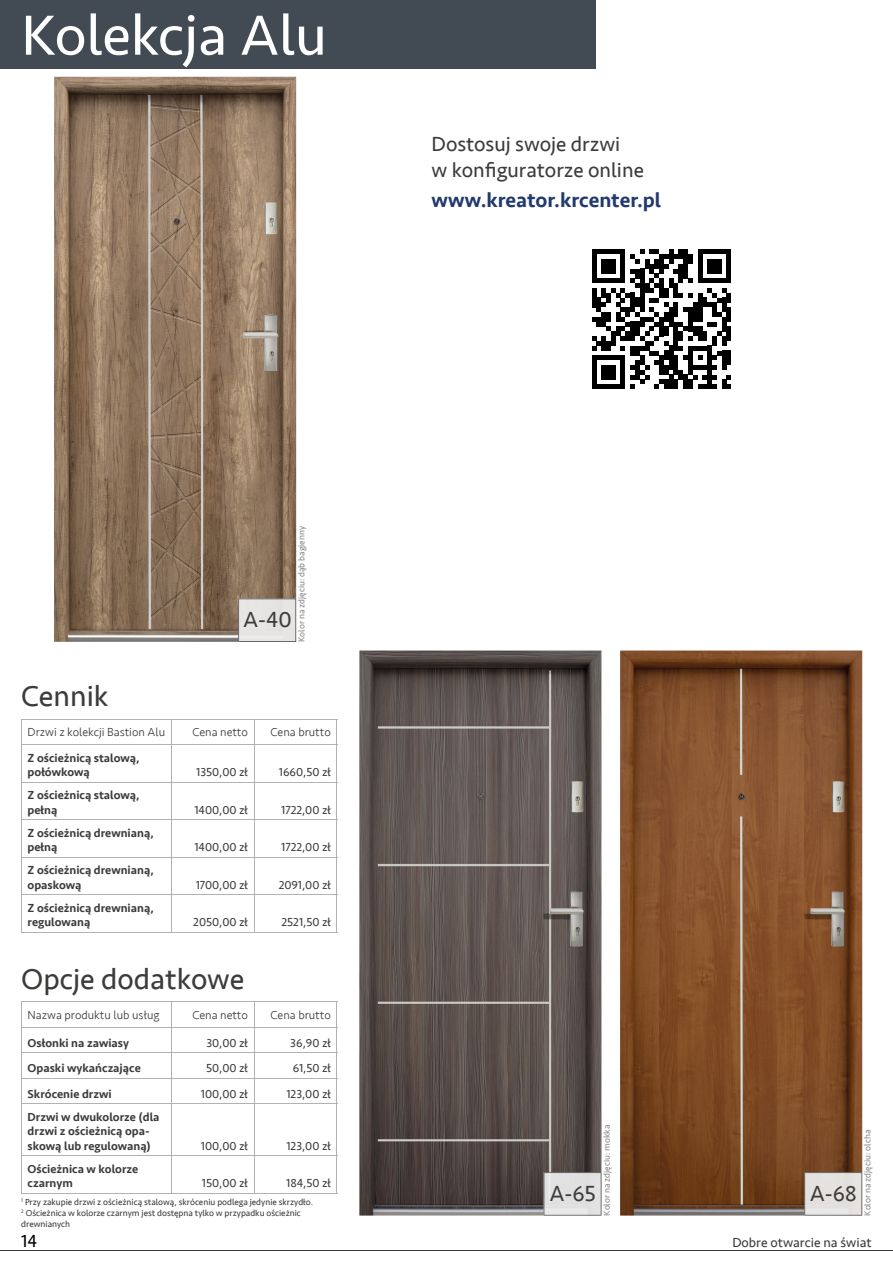
<style>
.page{position:relative;width:893px;height:1263px;background:#fff}
.page>*{position:absolute;margin:0;border:0;box-sizing:border-box;transform-origin:0 0}
.t1{font:58.5px "Seravek";color:#fff}
.t2{font:30px "Seravek";color:#3c3c3b}
.t3{font:22.5px "Seravek";color:#3c3c3b}
.t4{font:21px/25.2px "Seravek";color:#3c3c3b}
.t5{font:500 21px "Seravek";color:#233a6e}
.t6{font:18px "Seravek";color:#000}
.t7{font:13.5px "Seravek";color:#3c3c3b}
.t8{font:500 12px/14.4px "Seravek";color:#3c3c3b}
.t9{font:12px "Seravek";color:#3c3c3b}
.t10{font:300 12px "Seravek";color:#3c3c3b}
.t11{font:9px/10.9px "Seravek";color:#3c3c3b}
.t12{font:9px "Seravek";color:#878787}
</style>
<div class="page">
<hr style="left:0;top:1250px;width:893px;height:1px;background:#3c3c3b">
<hr style="left:21px;top:1001px;width:150px;height:1px;background:#b3b2b2">
<hr style="left:171px;top:1001px;width:83px;height:1px;background:#b3b2b2">
<hr style="left:254px;top:1001px;width:83px;height:1px;background:#b3b2b2">
<hr style="left:21px;top:1027px;width:150px;height:1px;background:#b3b2b2">
<hr style="left:171px;top:1027px;width:83px;height:1px;background:#b3b2b2">
<hr style="left:254px;top:1027px;width:83px;height:1px;background:#b3b2b2">
<hr style="left:21px;top:1052px;width:150px;height:1px;background:#b3b2b2">
<hr style="left:171px;top:1052px;width:83px;height:1px;background:#b3b2b2">
<hr style="left:254px;top:1052px;width:83px;height:1px;background:#b3b2b2">
<hr style="left:21px;top:1078px;width:150px;height:1px;background:#b3b2b2">
<svg style="left:21px;top:1002px;width:1px;height:101px"></svg>
<hr style="left:171px;top:1078px;width:83px;height:1px;background:#b3b2b2">
<svg style="left:171px;top:1002px;width:1px;height:101px"></svg>
<hr style="left:254px;top:1078px;width:83px;height:1px;background:#b3b2b2">
<svg style="left:254px;top:1002px;width:1px;height:101px"></svg>
<svg style="left:336px;top:1002px;width:1px;height:101px"></svg>
<hr style="left:21px;top:1103px;width:150px;height:1px;background:#b3b2b2">
<hr style="left:21px;top:1104px;width:1px;height:51px;background:#b3b2b2">
<hr style="left:171px;top:1103px;width:83px;height:1px;background:#b3b2b2">
<hr style="left:171px;top:1104px;width:1px;height:51px;background:#b3b2b2">
<hr style="left:254px;top:1103px;width:83px;height:1px;background:#b3b2b2">
<hr style="left:254px;top:1104px;width:1px;height:51px;background:#b3b2b2">
<hr style="left:336px;top:1104px;width:1px;height:51px;background:#b3b2b2">
<hr style="left:21px;top:1155px;width:150px;height:1px;background:#b3b2b2">
<hr style="left:21px;top:1156px;width:1px;height:37px;background:#b3b2b2">
<hr style="left:171px;top:1155px;width:83px;height:1px;background:#b3b2b2">
<hr style="left:171px;top:1156px;width:1px;height:37px;background:#b3b2b2">
<hr style="left:254px;top:1155px;width:83px;height:1px;background:#b3b2b2">
<hr style="left:254px;top:1156px;width:1px;height:37px;background:#b3b2b2">
<hr style="left:336px;top:1156px;width:1px;height:37px;background:#b3b2b2">
<hr style="left:21px;top:1193px;width:150px;height:1px;background:#b3b2b2">
<hr style="left:171px;top:1193px;width:83px;height:1px;background:#b3b2b2">
<hr style="left:254px;top:1193px;width:83px;height:1px;background:#b3b2b2">
<img style="left:620px;top:650px;width:242px;height:565px">
<img style="left:359px;top:650px;width:242px;height:565px">
<img style="left:54px;top:77px;width:242px;height:565px">
<svg style="left:592px;top:249px;width:139px;height:140px"></svg>
<img style="left:238px;top:598px;width:58px;height:44px">
<img style="left:544px;top:1172px;width:57px;height:43px">
<img style="left:804px;top:1172px;width:58px;height:43px">
<div style="left:0;top:0;width:595px;height:68px;background:#424b54"></div>
<hr style="left:21px;top:719px;width:150px;height:1px;background:#b3b2b2">
<svg style="left:21px;top:720px;width:1px;height:24px"></svg>
<hr style="left:171px;top:719px;width:83px;height:1px;background:#b3b2b2">
<svg style="left:171px;top:720px;width:1px;height:24px"></svg>
<hr style="left:254px;top:719px;width:83px;height:1px;background:#b3b2b2">
<svg style="left:254px;top:720px;width:1px;height:24px"></svg>
<svg style="left:336px;top:720px;width:1px;height:24px"></svg>
<hr style="left:21px;top:744px;width:150px;height:1px;background:#b3b2b2">
<hr style="left:21px;top:745px;width:1px;height:37px;background:#b3b2b2">
<hr style="left:171px;top:744px;width:83px;height:1px;background:#b3b2b2">
<hr style="left:171px;top:745px;width:1px;height:37px;background:#b3b2b2">
<hr style="left:254px;top:744px;width:83px;height:1px;background:#b3b2b2">
<hr style="left:254px;top:745px;width:1px;height:37px;background:#b3b2b2">
<hr style="left:336px;top:745px;width:1px;height:37px;background:#b3b2b2">
<hr style="left:21px;top:782px;width:150px;height:1px;background:#b3b2b2">
<hr style="left:21px;top:782px;width:1px;height:37px;background:#b3b2b2">
<hr style="left:171px;top:782px;width:83px;height:1px;background:#b3b2b2">
<hr style="left:171px;top:782px;width:1px;height:37px;background:#b3b2b2">
<hr style="left:254px;top:782px;width:83px;height:1px;background:#b3b2b2">
<hr style="left:254px;top:782px;width:1px;height:37px;background:#b3b2b2">
<hr style="left:336px;top:782px;width:1px;height:37px;background:#b3b2b2">
<hr style="left:21px;top:819px;width:150px;height:1px;background:#b3b2b2">
<hr style="left:21px;top:820px;width:1px;height:37px;background:#b3b2b2">
<hr style="left:171px;top:819px;width:83px;height:1px;background:#b3b2b2">
<hr style="left:171px;top:820px;width:1px;height:37px;background:#b3b2b2">
<hr style="left:254px;top:819px;width:83px;height:1px;background:#b3b2b2">
<hr style="left:254px;top:820px;width:1px;height:37px;background:#b3b2b2">
<hr style="left:336px;top:820px;width:1px;height:37px;background:#b3b2b2">
<hr style="left:21px;top:857px;width:150px;height:1px;background:#b3b2b2">
<hr style="left:21px;top:857px;width:1px;height:37px;background:#b3b2b2">
<hr style="left:171px;top:857px;width:83px;height:1px;background:#b3b2b2">
<hr style="left:171px;top:857px;width:1px;height:37px;background:#b3b2b2">
<hr style="left:254px;top:857px;width:83px;height:1px;background:#b3b2b2">
<hr style="left:254px;top:857px;width:1px;height:37px;background:#b3b2b2">
<hr style="left:336px;top:857px;width:1px;height:37px;background:#b3b2b2">
<hr style="left:21px;top:894px;width:150px;height:1px;background:#b3b2b2">
<hr style="left:21px;top:895px;width:1px;height:37px;background:#b3b2b2">
<hr style="left:171px;top:894px;width:83px;height:1px;background:#b3b2b2">
<hr style="left:171px;top:895px;width:1px;height:37px;background:#b3b2b2">
<hr style="left:254px;top:894px;width:83px;height:1px;background:#b3b2b2">
<hr style="left:254px;top:895px;width:1px;height:37px;background:#b3b2b2">
<hr style="left:336px;top:895px;width:1px;height:37px;background:#b3b2b2">
<hr style="left:21px;top:932px;width:150px;height:1px;background:#b3b2b2">
<hr style="left:171px;top:932px;width:83px;height:1px;background:#b3b2b2">
<hr style="left:254px;top:932px;width:83px;height:1px;background:#b3b2b2">
<h1 class="t1" style="left:21px;top:-10px;width:307px">Kolekcja Alu</h1>
<h3 class="t4" style="left:432px;top:132px;width:214px">Dostosuj swoje drzwi<br>w konfiguratorze online</h3>
<h3 class="t5" style="left:432px;top:187px;width:231px">www.kreator.krcenter.pl</h3>
<p class="t12" style="left:295px;top:642px;width:117px;rotate:-90deg">Kolor na zdjęciu: dąb bagienny</p>
<h3 class="t3" style="left:243px;top:602px;width:50px">A-40</h3>
<h2 class="t2" style="left:21px;top:673px;width:89px">Cennik</h2>
<p class="t10" style="left:28px;top:725px;width:139px">Drzwi z kolekcji Bastion Alu</p>
<p class="t10" style="left:192px;top:725px;width:57px">Cena netto</p>
<p class="t10" style="left:271px;top:725px;width:62px">Cena brutto</p>
<p class="t8" style="left:28px;top:750px;width:114px">Z ościeżnicą stalową, połówkową</p>
<p class="t9" style="left:196px;top:763px;width:53px">1350,00 zł</p>
<p class="t9" style="left:279px;top:763px;width:54px">1660,50 zł</p>
<p class="t8" style="left:28px;top:788px;width:114px">Z ościeżnicą stalową, pełną</p>
<p class="t8" style="left:28px;top:825px;width:128px">Z ościeżnicą drewnianą, pełną</p>
<p class="t8" style="left:28px;top:863px;width:128px">Z ościeżnicą drewnianą, opaskową</p>
<p class="t9" style="left:194px;top:800px;width:55px">1400,00 zł</p>
<p class="t9" style="left:281px;top:800px;width:51px">1722,00 zł</p>
<p class="t9" style="left:194px;top:838px;width:55px">1400,00 zł</p>
<p class="t9" style="left:281px;top:838px;width:51px">1722,00 zł</p>
<p class="t9" style="left:196px;top:875px;width:54px">1700,00 zł</p>
<p class="t9" style="left:279px;top:875px;width:54px">2091,00 zł</p>
<p class="t8" style="left:28px;top:900px;width:128px">Z ościeżnicą drewnianą, regulowaną</p>
<p class="t9" style="left:193px;top:913px;width:56px">2050,00 zł</p>
<p class="t9" style="left:281px;top:913px;width:51px">2521,50 zł</p>
<h2 class="t2" style="left:21px;top:956px;width:225px">Opcje dodatkowe</h2>
<p class="t10" style="left:28px;top:1008px;width:133px">Nazwa produktu lub usług</p>
<p class="t10" style="left:192px;top:1008px;width:57px">Cena netto</p>
<p class="t10" style="left:271px;top:1008px;width:62px">Cena brutto</p>
<p class="t8" style="left:28px;top:1035px;width:103px">Osłonki na zawiasy</p>
<p class="t9" style="left:206px;top:1033px;width:43px">30,00 zł</p>
<p class="t9" style="left:290px;top:1033px;width:42px">36,90 zł</p>
<p class="t8" style="left:28px;top:1061px;width:115px">Opaski wykańczające</p>
<p class="t9" style="left:206px;top:1059px;width:43px">50,00 zł</p>
<p class="t9" style="left:293px;top:1059px;width:40px">61,50 zł</p>
<p class="t8" style="left:28px;top:1086px;width:86px">Skrócenie drzwi</p>
<p class="t9" style="left:201px;top:1084px;width:49px">100,00 zł</p>
<p class="t9" style="left:286px;top:1084px;width:46px">123,00 zł</p>
<p class="t8" style="left:28px;top:1110px;width:133px">Drzwi w dwukolorze (dla drzwi z ościeżnicą opa&shy;skową lub regulowaną)</p>
<p class="t9" style="left:201px;top:1136px;width:49px">100,00 zł</p>
<p class="t9" style="left:286px;top:1136px;width:46px">123,00 zł</p>
<p class="t8" style="left:28px;top:1161px;width:112px">Ościeżnica w kolorze czarnym</p>
<p class="t9" style="left:202px;top:1174px;width:48px">150,00 zł</p>
<p class="t9" style="left:286px;top:1174px;width:46px">184,50 zł</p>
<p class="t11" style="left:21px;top:1196px;width:293px"><sup>1</sup> Przy zakupie drzwi z ościeżnicą stalową, skróceniu podlega jedynie skrzydło.<br><sup>2</sup> Ościeżnica w kolorze czarnym jest dostępna tylko w przypadku ościeżnic drewnianych</p>
<p class="t12" style="left:600px;top:1215px;width:92px;rotate:-90deg">Kolor na zdjęciu: mokka</p>
<p class="t12" style="left:861px;top:1215px;width:87px;rotate:-90deg">Kolor na zdjęciu: olcha</p>
<h3 class="t3" style="left:549px;top:1176px;width:48px">A-65</h3>
<h3 class="t3" style="left:810px;top:1176px;width:49px">A-68</h3>
<h3 class="t6" style="left:21px;top:1226px;width:17px">14</h3>
<p class="t7" style="left:732px;top:1232px;width:141px">Dobre otwarcie na świat</p>
</div>
